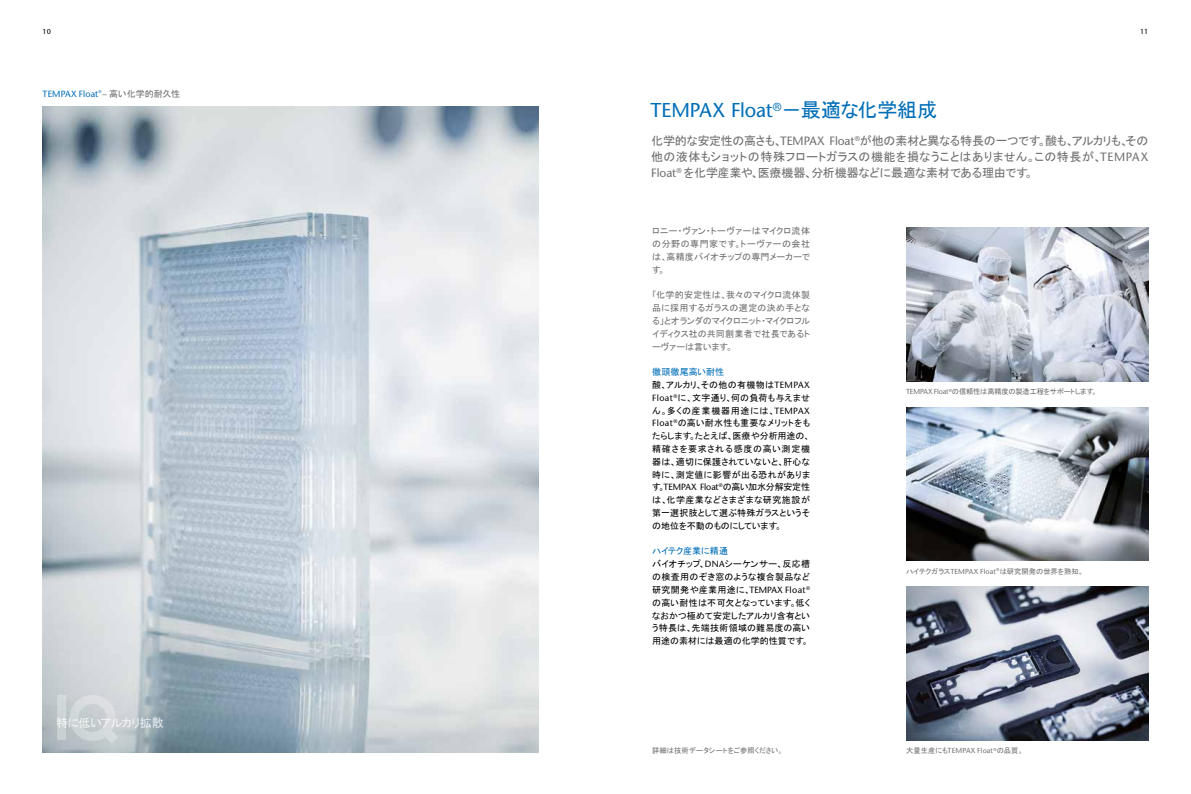
<style>
.page{position:relative;width:1191px;height:794px;background:#fff}
.page>*{position:absolute;margin:0;border:0;box-sizing:border-box;transform-origin:0 0}
.t1{font:20px "Stone Sans";letter-spacing:-.005em;color:#006eb8}
.t2{font:12px/16px "MS P Gothic";color:#706f6f;text-align:justify}
.t3{font:12px "MS P Gothic";letter-spacing:-.035em;color:#fff}
.t4{font:9px/12.8px "MS P Gothic";letter-spacing:.025em;color:#000}
.t5{font:9px/12.8px "MS P Gothic";letter-spacing:.015em;color:#706f6f;text-align:justify}
.t6{font:9px "Stone Sans";letter-spacing:.01em;color:#006eb8}
.t7{font:7.2px "MS P Gothic";letter-spacing:-.005em;color:#706f6f}
.t8{font:7.2px "Stone Sans";letter-spacing:.015em;color:#706f6f}
.t9{font:7.2px "Stone Sans";color:#000}
.t10{font:4px "Stone Sans";color:#006eb8}
.s1{font-family:"Stone Sans"}
.s2{font-family:"MS P Gothic"}
.s3{color:#006eb8}
</style>
<div class="page">
<img style="left:43px;top:106px;width:496px;height:647px">
<img style="left:906px;top:228px;width:242px;height:154px">
<img style="left:906px;top:407px;width:242px;height:154px">
<img style="left:906px;top:586px;width:242px;height:154px">
<div style="left:57px;top:695px;width:9px;height:45px;background:#cdd4d5"></div>
<svg style="left:70px;top:695px;width:48px;height:48px;background:#ccd2d5"></svg>
<p class="t9" style="left:43px;top:27px;width:10px">10</p>
<p class="t9" style="left:1140px;top:27px;width:10px">11</p>
<p class="t6" style="left:43px;top:89px;width:57px">TEMPAX Float</p>
<p class="t10" style="left:99px;top:90px;width:5px">®</p>
<p class="t5" style="left:103px;top:88px;width:79px"><span class="s1">–</span> 高い化学的耐久性</p>
<h2 class="t3" style="left:56px;top:717px;width:109px">特に低いアルカリ拡散</h2>
<h1 class="t1" style="left:650px;top:99px;width:288px">TEMPAX Float<sup>®</sup><span class="s2">－最適な化学組成</span></h1>
<h2 class="t2" style="left:651px;top:133px;width:499px">化学的な安定性の高さも、<span class="s1">TEMPAX Float</span><sup>®</sup>が他の素材と異なる特長の一つです。酸も、アルカリも、その他の液体もショットの特殊フロートガラスの機能を損なうことはありません。この特長が、<span class="s1">TEMPAX Float</span><sup>®</sup> を化学産業や、医療機器、分析機器などに最適な素材である理由です。</h2>
<p class="t5" style="left:652px;top:225px;width:159px">ロニー・ヴァン・トーヴァーはマイクロ流体の分野の専門家です。トーヴァーの会社は、高精度バイオチップの専門メーカーです。</p>
<p class="t5" style="left:652px;top:289px;width:159px">「化学的安定性は、我々のマイクロ流体製品に採用するガラスの選定の決め手となる」とオランダのマイクロニット・マイクロフルイディクス社の共同創業者で社長であるトーヴァーは言います。</p>
<p class="t4" style="left:652px;top:365px;width:159px"><span class="s3">徹頭徹尾高い耐性<br></span>酸、アルカリ、その他の有機物は<span class="s1">TEMPAX<br>Float</span><sup>®</sup>に、文字通り、何の負荷も与えません。多くの産業機器用途には、<span class="s1">TEMPAX<br>Float</span><sup>®</sup>の高い耐水性も重要なメリットをもたらします。たとえば、医療や分析用途の、精確さを要求される感度の高い測定機器は、適切に保護されていないと、肝心な時に、測定値に影響が出る恐れがあります。<span class="s1">TEMPAX Float</span><sup>®</sup>の高い加水分解安定性は、化学産業などさまざまな研究施設が第一選択肢として選ぶ特殊ガラスというその地位を不動のものにしています。</p>
<p class="t4" style="left:652px;top:545px;width:159px"><span class="s3">ハイテク産業に精通<br></span>バイオチップ、<span class="s1">DNA</span>シーケンサー、反応槽の検査用のぞき窓のような複合製品など研究開発や産業用途に、<span class="s1">TEMPAX Float</span><sup>®</sup>の高い耐性は不可欠となっています。低くなおかつ極めて安定したアルカリ含有という特長は、先端技術領域の難易度の高い用途の素材には最適の化学的性質です。</p>
<p class="t7" style="left:652px;top:746px;width:132px">詳細は技術データシートをご参照ください。</p>
<p class="t7" style="left:906px;top:388px;width:193px"><span class="s1">TEMPAX Float</span><sup>®</sup>の信頼性は高精度の製造工程をサポートします。</p>
<p class="t7" style="left:906px;top:567px;width:179px">ハイテクガラス<span class="s1">TEMPAX Float</span><sup>®</sup>は研究開発の世界を熟知。</p>
<p class="t8" style="left:906px;top:746px;width:119px"><span class="s2">大量生産にも</span>TEMPAX Float<sup>®</sup><span class="s2">の品質。</span></p>
</div>
